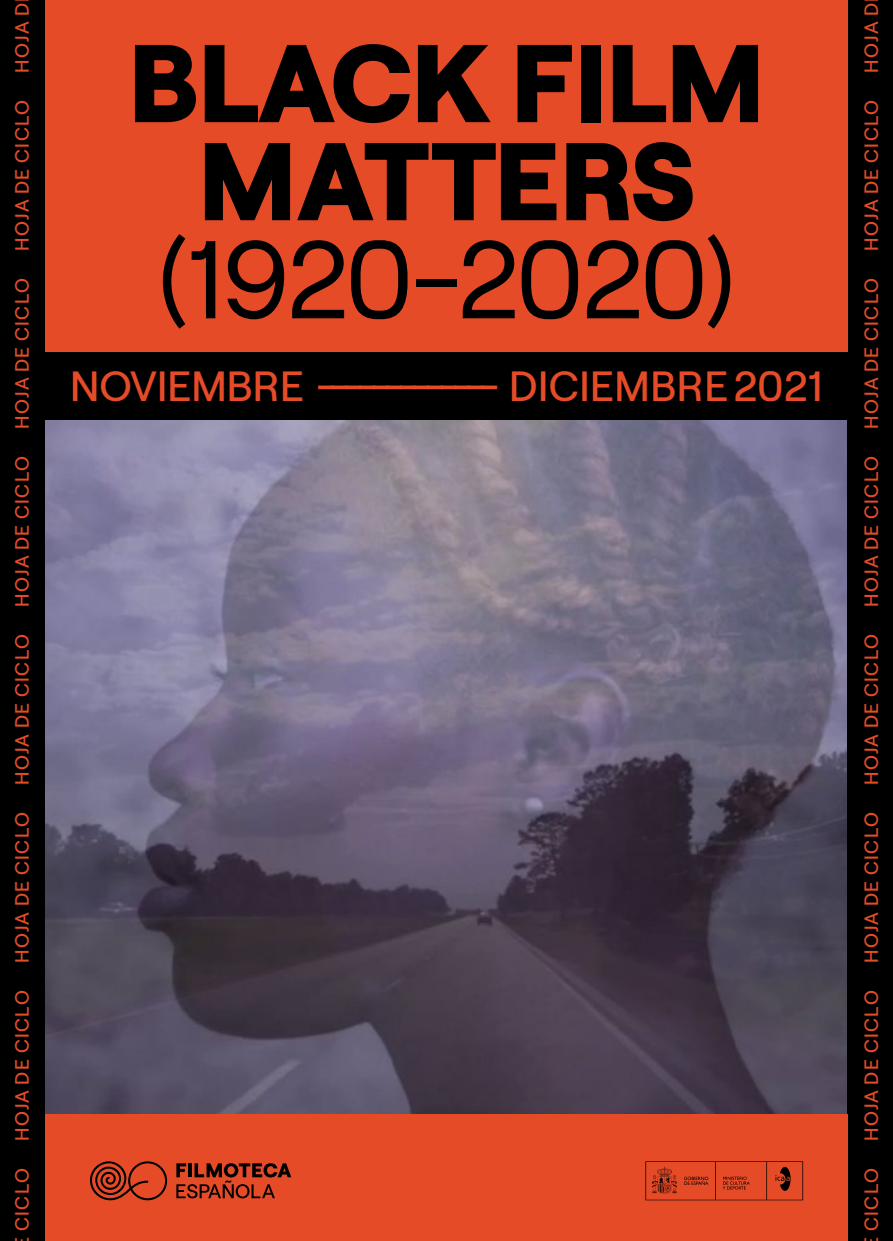
<style>
.page{position:relative;width:893px;height:1241px;background:#fff}
.page>*{position:absolute;margin:0;border:0;box-sizing:border-box;transform-origin:0 0}
.t1{font:800 110.25px/98px "Roobert";letter-spacing:-.01em;color:#000;text-align:center}
.t2{font:110.25px "Roobert";letter-spacing:-.02em;color:#000}
.t3{font:500 42px "Roobert";letter-spacing:.005em;color:#e64b28}
.t4{font:500 19.25px "Roobert";letter-spacing:.08em;color:#e64b28}
</style>
<div class="page">
<img style="left:45px;top:419px;width:803px;height:695px">
<div style="left:848px;top:0;width:45px;height:1240px;background:#000"></div>
<div style="left:45px;top:0;width:803px;height:352px;background:#e64b28"></div>
<div style="left:45px;top:1114px;width:803px;height:126px;background:#e64b28"></div>
<svg style="left:176px;top:1163px;width:115px;height:35px"></svg>
<svg style="left:89px;top:1161px;width:78px;height:38px"></svg>
<svg style="left:645px;top:1161px;width:158px;height:38px"></svg>
<div style="left:0;top:0;width:45px;height:1240px;background:#000"></div>
<div style="left:45px;top:352px;width:803px;height:67px;background:#000"></div>
<p class="t4" style="left:8px;top:73px;width:71px;rotate:-90deg">HOJA D</p>
<p class="t4" style="left:8px;top:250px;width:152px;rotate:-90deg">HOJA DE CICLO</p>
<p class="t4" style="left:8px;top:428px;width:152px;rotate:-90deg">HOJA DE CICLO</p>
<p class="t4" style="left:8px;top:606px;width:152px;rotate:-90deg">HOJA DE CICLO</p>
<p class="t4" style="left:8px;top:784px;width:152px;rotate:-90deg">HOJA DE CICLO</p>
<p class="t4" style="left:8px;top:962px;width:152px;rotate:-90deg">HOJA DE CICLO</p>
<p class="t4" style="left:8px;top:1140px;width:152px;rotate:-90deg">HOJA DE CICLO</p>
<p class="t4" style="left:8px;top:1231px;width:65px;rotate:-90deg">CICLO</p>
<h1 class="t1" style="left:128px;top:24px;width:638px">BLACK FILM<br>MATTERS</h1>
<h1 class="t2" style="left:158px;top:196px;width:579px">(1920-2020)</h1>
<h2 class="t3" style="left:70px;top:354px;width:754px">NOVIEMBRE ------------- DICIEMBRE 2021</h2>
<p class="t4" style="left:857px;top:73px;width:71px;rotate:-90deg">HOJA D</p>
<p class="t4" style="left:857px;top:250px;width:152px;rotate:-90deg">HOJA DE CICLO</p>
<p class="t4" style="left:857px;top:428px;width:152px;rotate:-90deg">HOJA DE CICLO</p>
<p class="t4" style="left:857px;top:606px;width:152px;rotate:-90deg">HOJA DE CICLO</p>
<p class="t4" style="left:857px;top:784px;width:152px;rotate:-90deg">HOJA DE CICLO</p>
<p class="t4" style="left:857px;top:962px;width:152px;rotate:-90deg">HOJA DE CICLO</p>
<p class="t4" style="left:857px;top:1140px;width:152px;rotate:-90deg">HOJA DE CICLO</p>
<p class="t4" style="left:857px;top:1231px;width:65px;rotate:-90deg">CICLO</p>
</div>
